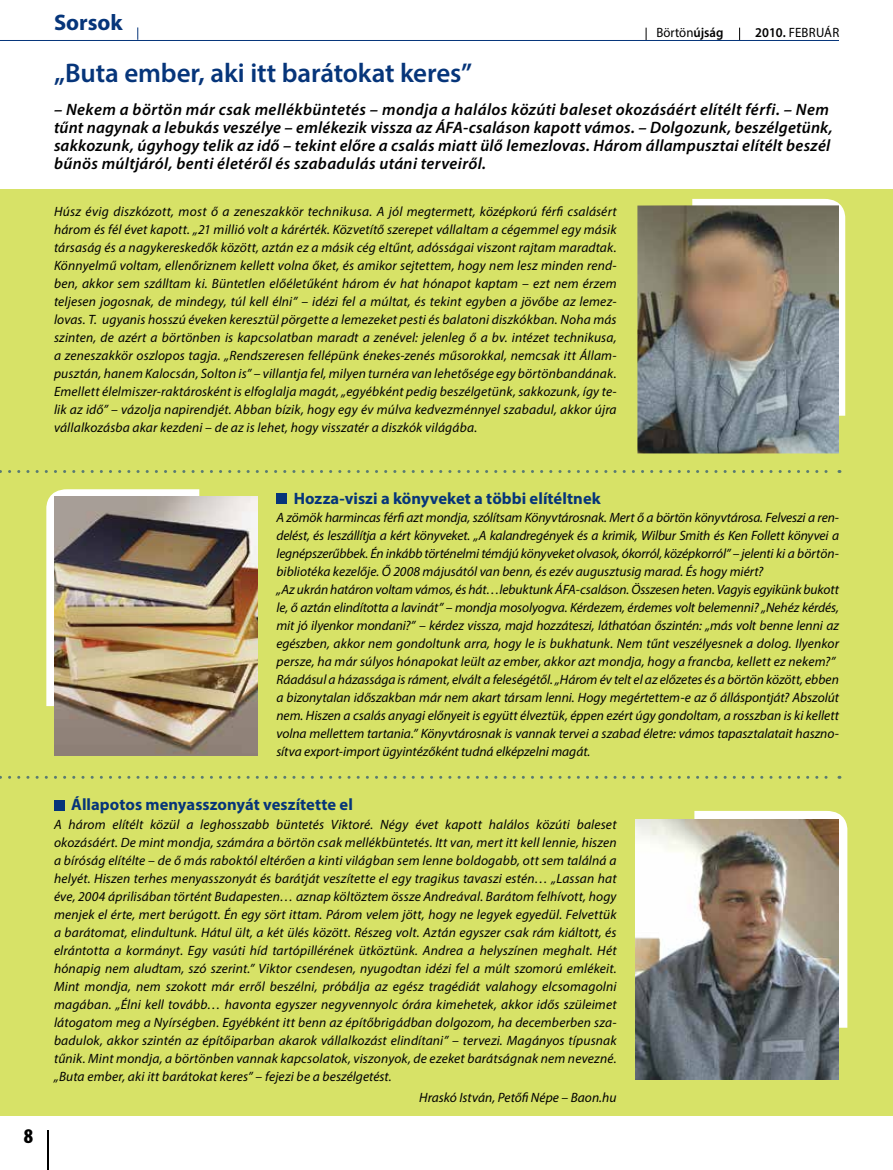
<style>
.page{position:relative;width:893px;height:1170px;background:#fff}
.page>*{position:absolute;margin:0;border:0;box-sizing:border-box;transform-origin:0 0}
.t1{font:600 27px "Myriad Pro";letter-spacing:-.005em;color:#06357a}
.t2{font:700 22.5px "Myriad Pro";color:#06357a}
.t3{font:900 condensed 21px "Myriad Pro";color:#000}
.t4{font:italic 600 16.5px/18px "Myriad Pro";letter-spacing:.015em;color:#000}
.t5{font:700 16.5px "Myriad Pro";color:#06357a}
.t6{font:italic 13.5px/18px "Myriad Pro";letter-spacing:-.005em;color:#000;text-align:justify}
.t7{font:13.5px "Myriad Pro";letter-spacing:.005em;color:#000;scale:.95 1}
.s1{font-weight:600}
</style>
<div class="page">
<div style="left:0;top:189px;width:893px;height:926px;background:#d7e267"></div>
<svg style="left:137px;top:27px;width:1px;height:13px"></svg>
<svg style="left:739px;top:28px;width:1px;height:12px"></svg>
<svg style="left:646px;top:28px;width:1px;height:12px"></svg>
<hr style="left:0;top:40px;width:839px;height:1px;background:#06357a">
<hr style="left:47px;top:1130px;width:2px;height:39px;background:#000">
<div style="left:54px;top:799px;width:11px;height:11px;background:#06357a"></div>
<div style="left:276px;top:493px;width:11px;height:11px;background:#06357a"></div>
<svg style="left:46px;top:489px;width:153px;height:217px;background:#fcfcf4"></svg>
<img style="left:54px;top:496px;width:204px;height:259px">
<div style="left:692px;top:199px;width:153px;height:216px;background:#fff"></div>
<img style="left:637px;top:205px;width:202px;height:248px">
<svg style="left:694px;top:810px;width:153px;height:217px;background:#fcfcf4"></svg>
<img style="left:635px;top:819px;width:204px;height:260px">
<svg style="left:0;top:470px;width:840px;height:3px"></svg>
<svg style="left:0;top:775px;width:840px;height:3px"></svg>
<h2 class="t2" style="left:54px;top:8px;width:70px">Sorsok</h2>
<h1 class="t1" style="left:54px;top:56px;width:420px">„Buta ember, aki itt barátokat keres”</h1>
<p class="t4" style="left:54px;top:100px;width:780px">– Nekem a börtön már csak mellékbüntetés – mondja a halálos közúti baleset okozásáért elítélt férfi. – Nem tűnt nagynak a lebukás veszélye – emlékezik vissza az ÁFA-csaláson kapott vámos. – Dolgozunk, beszélgetünk, sakkozunk, úgyhogy telik az idő – tekint előre a csalás miatt ülő lemezlovas. Három állampusztai elítélt beszél bűnös múltjáról, benti életéről és szabadulás utáni terveiről.</p>
<p class="t7" style="left:657px;top:24px;width:72px">Börtön<span class="s1">újság</span></p>
<p class="t7" style="left:755px;top:24px;width:90px"><span class="s1">2010.</span> FEBRUÁR</p>
<p class="t6" style="left:54px;top:202px;width:564px">Húsz évig diszkózott, most ő a zeneszakkör technikusa. A jól megtermett, középkorú férfi csalásért három és fél évet kapott. „21 millió volt a kárérték. Közvetítő szerepet vállaltam a cégemmel egy másik társaság és a nagykereskedők között, aztán ez a másik cég eltűnt, adósságai viszont rajtam maradtak.<br>Könnyelmű voltam, ellenőriznem kellett volna őket, és amikor sejtettem, hogy nem lesz minden rend&shy;ben, akkor sem szálltam ki. Büntetlen előéletűként három év hat hónapot kaptam – ezt nem érzem teljesen jogosnak, de mindegy, túl kell élni” – idézi fel a múltat, és tekint egyben a jövőbe az lemez&shy;lovas. T. ugyanis hosszú éveken keresztül pörgette a lemezeket pesti és balatoni diszkókban. Noha más szinten, de azért a börtönben is kapcsolatban maradt a zenével: jelenleg ő a bv. intézet technikusa, a zeneszakkör oszlopos tagja. „Rendszeresen fellépünk énekes-zenés műsorokkal, nemcsak itt Állam&shy;pusztán, hanem Kalocsán, Solton is” – villantja fel, milyen turnéra van lehetősége egy börtönbandának.<br>Emellett élelmiszer-raktárosként is elfoglalja magát, „egyébként pedig beszélgetünk, sakkozunk, így te&shy;lik az idő” – vázolja napirendjét. Abban bízik, hogy egy év múlva kedvezménnyel szabadul, akkor újra vállalkozásba akar kezdeni – de az is lehet, hogy visszatér a diszkók világába.</p>
<h3 class="t3" style="left:24px;top:1122px;width:11px">8</h3>
<p class="t5" style="left:294px;top:488px;width:309px">Hozza-viszi a könyveket a többi elítéltnek</p>
<p class="t6" style="left:276px;top:508px;width:564px;text-align:left">A zömök harmincas férfi azt mondja, szólítsam Könyvtárosnak. Mert ő a börtön könyvtárosa. Felveszi a ren&shy;delést, és leszállítja a kért könyveket. „A kalandregények és a krimik, Wilbur Smith és Ken Follett könyvei a legnépszerűbbek. Én inkább történelmi témájú könyveket olvasok, ókorról, középkorról” – jelenti ki a börtön&shy;bibliotéka kezelője. Ő 2008 májusától van benn, és ezév augusztusig marad. És hogy miért?<br>„Az ukrán határon voltam vámos, és hát…lebuktunk ÁFA-csaláson. Összesen heten. Vagyis egyikünk bukott le, ő aztán elindította a lavinát” – mondja mosolyogva. Kérdezem, érdemes volt belemenni? „Nehéz kérdés, mit jó ilyenkor mondani?” – kérdez vissza, majd hozzáteszi, láthatóan őszintén: „más volt benne lenni az egészben, akkor nem gondoltunk arra, hogy le is bukhatunk. Nem tűnt veszélyesnek a dolog. Ilyenkor persze, ha már súlyos hónapokat leült az ember, akkor azt mondja, hogy a francba, kellett ez nekem?” Ráadásul a házassága is ráment, elvált a feleségétől. „Három év telt el az előzetes és a börtön között, ebben a bizonytalan időszakban már nem akart társam lenni. Hogy megértettem-e az ő álláspontját? Abszolút nem. Hiszen a csalás anyagi előnyeit is együtt élveztük, éppen ezért úgy gondoltam, a rosszban is ki kellett volna mellettem tartania.” Könyvtárosnak is vannak tervei a szabad életre: vámos tapasztalatait haszno&shy;sítva export-import ügyintézőként tudná elképzelni magát.</p>
<p class="t5" style="left:71px;top:794px;width:283px">Állapotos menyasszonyát veszítette el</p>
<p class="t6" style="left:54px;top:814px;width:564px">A három elítélt közül a leghosszabb büntetés Viktoré. Négy évet kapott halálos közúti baleset okozásáért. De mint mondja, számára a börtön csak mellékbüntetés. Itt van, mert itt kell lennie, hiszen a bíróság elítélte – de ő más raboktól eltérően a kinti világban sem lenne boldogabb, ott sem találná a helyét. Hiszen terhes menyasszonyát és barátját veszítette el egy tragikus tavaszi estén… „Lassan hat éve, 2004 áprilisában történt Budapesten… aznap költöztem össze Andreával. Barátom felhívott, hogy menjek el érte, mert berúgott. Én egy sört ittam. Párom velem jött, hogy ne legyek egyedül. Felvettük a barátomat, elindultunk. Hátul ült, a két ülés között. Részeg volt. Aztán egyszer csak rám kiáltott, és elrántotta a kormányt. Egy vasúti híd tartópillérének ütköztünk. Andrea a helyszínen meghalt. Hét hónapig nem aludtam, szó szerint.” Viktor csendesen, nyugodtan idézi fel a múlt szomorú emlékeit.<br>Mint mondja, nem szokott már erről beszélni, próbálja az egész tragédiát valahogy elcsomagolni magában. „Élni kell tovább… havonta egyszer negyvennyolc órára kimehetek, akkor idős szüleimet látogatom meg a Nyírségben. Egyébként itt benn az építőbrigádban dolgozom, ha decemberben sza&shy;badulok, akkor szintén az építőiparban akarok vállalkozást elindítani” – tervezi. Magányos típusnak tűnik. Mint mondja, a börtönben vannak kapcsolatok, viszonyok, de ezeket barátságnak nem nevezné. „Buta ember, aki itt barátokat keres” – fejezi be a beszélgetést.</p>
<p class="t6" style="left:419px;top:1088px;width:199px">Hraskó István, Petőfi Népe – Baon.hu</p>
</div>
